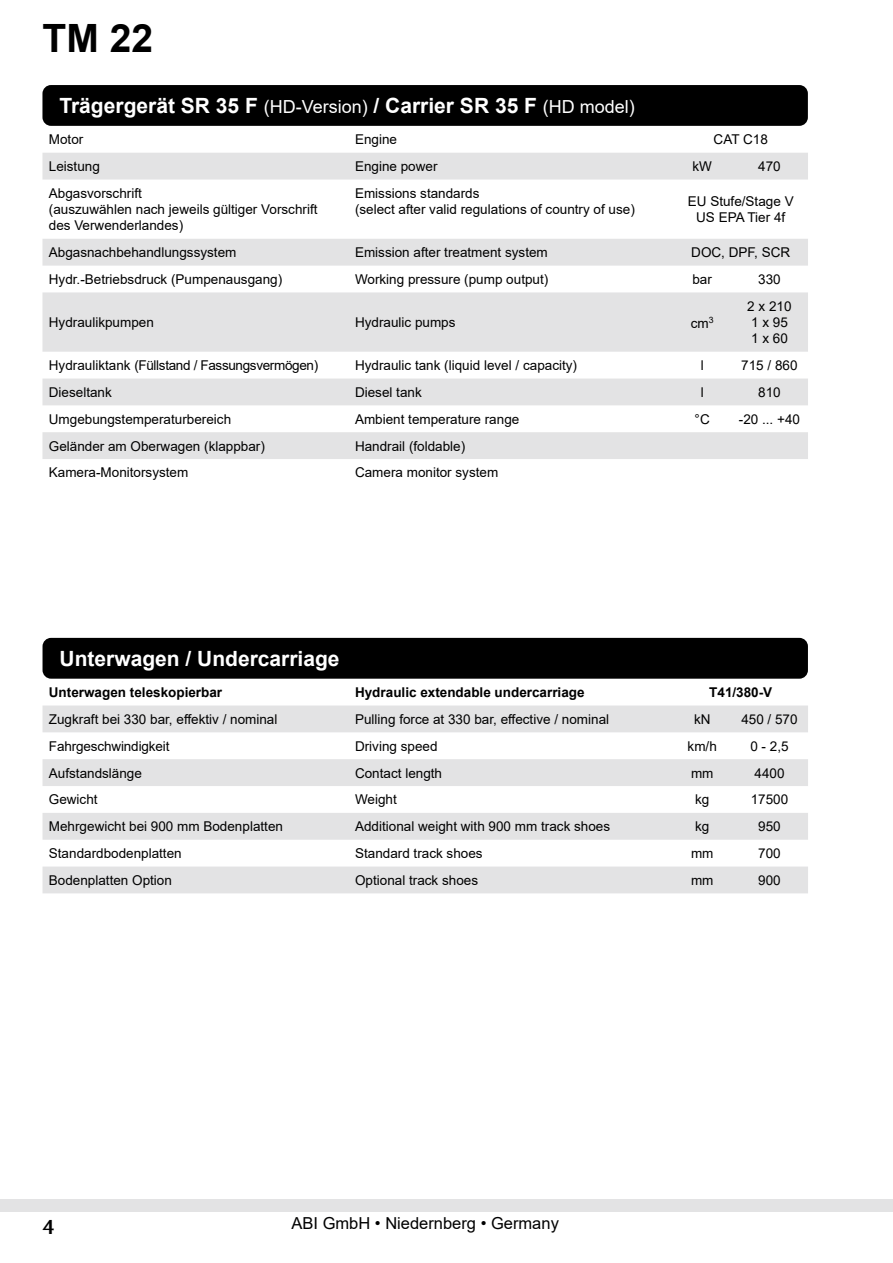
<style>
.page{position:relative;width:893px;height:1263px;background:#fff}
.page>*{position:absolute;margin:0;border:0;box-sizing:border-box;transform-origin:0 0}
.t1{font:700 39px "Arial";color:#000}
.t2{font:700 21px "Arial";color:#fff}
.t3{font:700 21px "Optima";color:#000}
.t4{font:16.5px "Arial";color:#000}
.t5{font:13.5px/16.2px "Arial";color:#000}
.t6{font:700 13.5px "Arial";color:#000}
.t7{font:13.5px "Arial";letter-spacing:-.025em;color:#000}
.s1{font-weight:400;font-size:18px}
</style>
<div class="page">
<div style="left:0;top:1199px;width:893px;height:13px;background:#e3e3e4"></div>
<svg style="left:42px;top:153px;width:766px;height:306px;fill:#e3e3e4"></svg>
<div style="left:42px;top:85px;width:766px;height:41px;background:#000;border-radius:9px"></div>
<svg style="left:43px;top:705px;width:765px;height:188px;fill:#e3e3e4"></svg>
<div style="left:43px;top:638px;width:765px;height:41px;background:#000;border-radius:9px"></div>
<h1 class="t1" style="left:43px;top:16px;width:112px">TM 22</h1>
<h2 class="t2" style="left:59px;top:98px;width:577px">Trägergerät SR 35 F <span class="s1">(HD-Version)</span> / Carrier SR 35 F <span class="s1">(HD model)</span></h2>
<p class="t5" style="left:49px;top:133px;width:36px">Motor</p>
<p class="t5" style="left:355px;top:133px;width:44px">Engine</p>
<p class="t5" style="left:714px;top:133px;width:56px">CAT C18</p>
<p class="t5" style="left:49px;top:159px;width:53px">Leistung</p>
<p class="t5" style="left:355px;top:159px;width:84px">Engine power</p>
<p class="t5" style="left:692px;top:159px;width:21px">kW</p>
<p class="t5" style="left:758px;top:159px;width:24px">470</p>
<p class="t5" style="left:49px;top:186px;width:270px">Abgasvorschrift<br>(auszuwählen nach jeweils gültiger Vorschrift des Verwenderlandes)</p>
<p class="t5" style="left:355px;top:186px;width:281px">Emissions standards<br>(select after valid regulations of country of use)</p>
<p class="t5" style="left:688px;top:194px;width:107px;text-align:center">EU Stufe/Stage V<br>US EPA Tier 4f</p>
<p class="t5" style="left:49px;top:245px;width:189px">Abgasnachbehandlungssystem</p>
<p class="t5" style="left:355px;top:245px;width:194px">Emission after treatment system</p>
<p class="t5" style="left:691px;top:245px;width:101px">DOC, DPF, SCR</p>
<p class="t5" style="left:49px;top:272px;width:235px">Hydr.-Betriebsdruck (Pumpenausgang)</p>
<p class="t5" style="left:355px;top:272px;width:195px">Working pressure (pump output)</p>
<p class="t5" style="left:692px;top:272px;width:21px">bar</p>
<p class="t5" style="left:758px;top:272px;width:24px">330</p>
<p class="t5" style="left:49px;top:315px;width:107px">Hydraulikpumpen</p>
<p class="t5" style="left:355px;top:315px;width:102px">Hydraulic pumps</p>
<p class="t5" style="left:691px;top:316px;width:24px">cm<sup>3</sup></p>
<p class="t5" style="left:747px;top:299px;width:46px">2 x 210<br>1 x 95<br>1 x 60</p>
<p class="t7" style="left:49px;top:360px;width:271px">Hydrauliktank (Füllstand / Fassungsvermögen)</p>
<p class="t5" style="left:355px;top:358px;width:224px">Hydraulic tank (liquid level / capacity)</p>
<p class="t5" style="left:701px;top:358px;width:4px">l</p>
<p class="t5" style="left:741px;top:358px;width:58px">715 / 860</p>
<p class="t5" style="left:49px;top:385px;width:65px">Dieseltank</p>
<p class="t5" style="left:355px;top:385px;width:68px">Diesel tank</p>
<p class="t5" style="left:701px;top:385px;width:4px">l</p>
<p class="t5" style="left:758px;top:385px;width:24px">810</p>
<p class="t5" style="left:49px;top:412px;width:184px">Umgebungstemperaturbereich</p>
<p class="t5" style="left:355px;top:412px;width:166px">Ambient temperature range</p>
<p class="t5" style="left:695px;top:412px;width:17px">°C</p>
<p class="t5" style="left:739px;top:412px;width:63px">-20 ... +40</p>
<p class="t5" style="left:49px;top:439px;width:218px">Geländer am Oberwagen (klappbar)</p>
<p class="t5" style="left:355px;top:439px;width:112px">Handrail (foldable)</p>
<p class="t5" style="left:49px;top:466px;width:141px">Kamera-Monitorsystem</p>
<p class="t5" style="left:355px;top:466px;width:145px">Camera monitor system</p>
<h2 class="t2" style="left:60px;top:651px;width:282px">Unterwagen / Undercarriage</h2>
<p class="t6" style="left:49px;top:687px;width:175px">Unterwagen teleskopierbar</p>
<p class="t6" style="left:355px;top:687px;width:231px">Hydraulic extendable undercarriage</p>
<p class="t6" style="left:709px;top:687px;width:65px">T41/380-V</p>
<p class="t5" style="left:49px;top:711px;width:230px">Zugkraft bei 330 bar, effektiv / nominal</p>
<p class="t5" style="left:355px;top:711px;width:256px">Pulling force at 330 bar, effective / nominal</p>
<p class="t5" style="left:694px;top:712px;width:18px">kN</p>
<p class="t5" style="left:741px;top:712px;width:58px">450 / 570</p>
<p class="t5" style="left:49px;top:739px;width:122px">Fahrgeschwindigkeit</p>
<p class="t5" style="left:355px;top:739px;width:84px">Driving speed</p>
<p class="t5" style="left:688px;top:739px;width:31px">km/h</p>
<p class="t5" style="left:750px;top:739px;width:40px">0 - 2,5</p>
<p class="t5" style="left:49px;top:766px;width:95px">Aufstandslänge</p>
<p class="t5" style="left:355px;top:766px;width:89px">Contact length</p>
<p class="t5" style="left:691px;top:766px;width:24px">mm</p>
<p class="t5" style="left:754px;top:766px;width:32px">4400</p>
<p class="t5" style="left:49px;top:793px;width:50px">Gewicht</p>
<p class="t5" style="left:355px;top:793px;width:43px">Weight</p>
<p class="t5" style="left:695px;top:793px;width:16px">kg</p>
<p class="t5" style="left:751px;top:793px;width:39px">17500</p>
<p class="t5" style="left:49px;top:820px;width:236px">Mehrgewicht bei 900 mm Bodenplatten</p>
<p class="t5" style="left:355px;top:820px;width:257px">Additional weight with 900 mm track shoes</p>
<p class="t5" style="left:695px;top:820px;width:16px">kg</p>
<p class="t5" style="left:758px;top:820px;width:24px">950</p>
<p class="t5" style="left:49px;top:846px;width:134px">Standardbodenplatten</p>
<p class="t5" style="left:355px;top:846px;width:129px">Standard track shoes</p>
<p class="t5" style="left:691px;top:846px;width:24px">mm</p>
<p class="t5" style="left:758px;top:846px;width:24px">700</p>
<p class="t5" style="left:49px;top:873px;width:125px">Bodenplatten Option</p>
<p class="t5" style="left:355px;top:873px;width:125px">Optional track shoes</p>
<p class="t5" style="left:691px;top:873px;width:24px">mm</p>
<p class="t5" style="left:758px;top:873px;width:24px">900</p>
<h2 class="t3" style="left:43px;top:1214px;width:14px">4</h2>
<p class="t4" style="left:291px;top:1217px;width:269px">ABI GmbH • Niedernberg • Germany</p>
</div>
